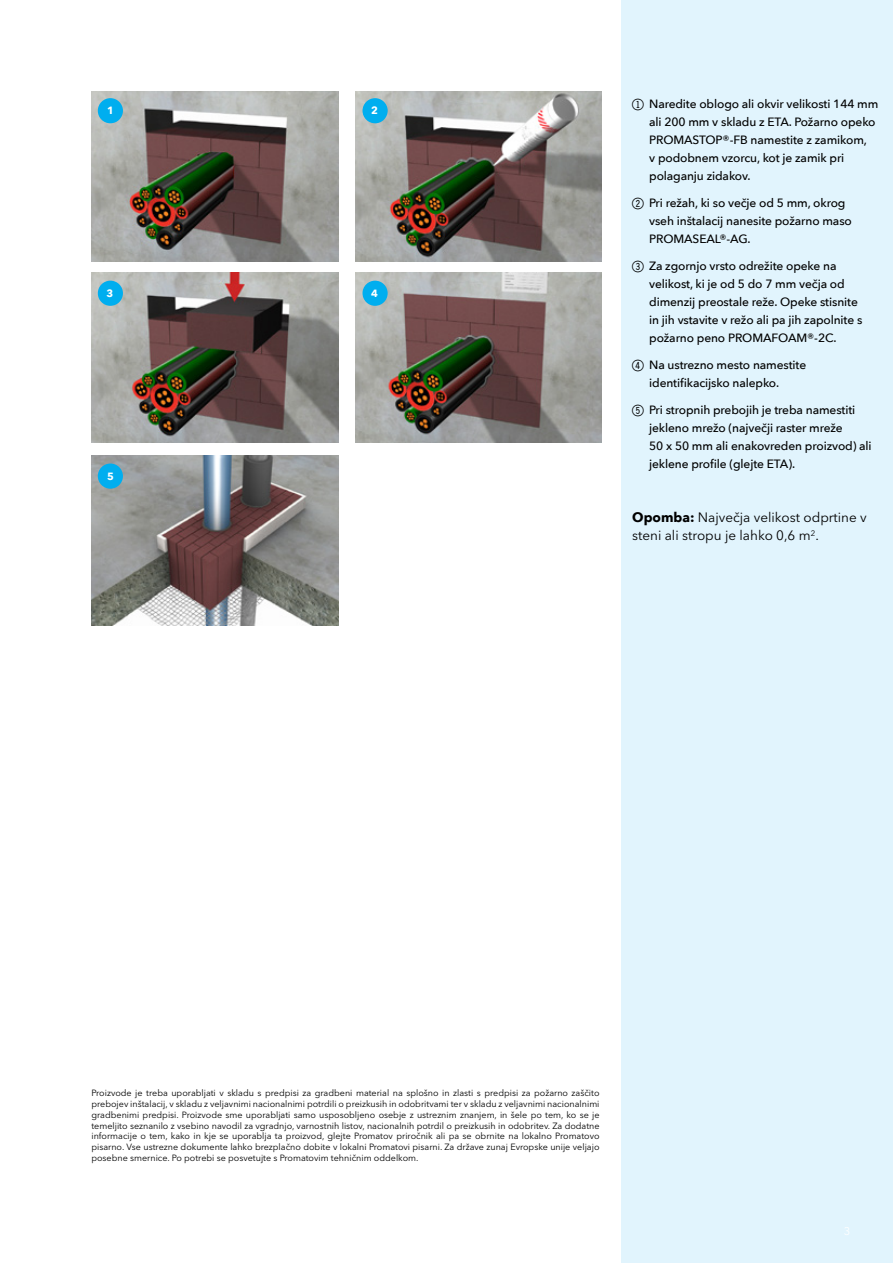
<style>
.page{position:relative;width:893px;height:1263px;background:#fff}
.page>*{position:absolute;margin:0;border:0;box-sizing:border-box;transform-origin:0 0}
.t1{font:13.5px/18px "Avenir Next LT Pro";color:#000}
.t2{font:500 12px/18px "Avenir Next";letter-spacing:-.01em;color:#000}
.t3{font:11.25px "Avenir Next";color:#fff}
.t4{font:700 10.5px "Avenir Next";color:#fff}
.t5{font:9px/10.8px "Avenir Next LT Pro";color:#000;text-align:justify}
.s1{font-family:"Double Digits Round";font-weight:400;font-size:15px}
.s2{font-family:"Avenir Next";font-weight:700}
</style>
<div class="page">
<div style="left:621px;top:0;width:272px;height:1263px;background:#e1f4fd"></div>
<img style="left:91px;top:91px;width:247px;height:170px">
<img style="left:355px;top:91px;width:247px;height:170px">
<img style="left:91px;top:272px;width:247px;height:170px">
<img style="left:355px;top:272px;width:247px;height:170px">
<img style="left:91px;top:455px;width:247px;height:170px">
<div style="left:98px;top:98px;width:25px;height:25px;background:#00aeef;border-radius:50%"></div>
<div style="left:98px;top:281px;width:25px;height:25px;background:#00aeef;border-radius:50%"></div>
<div style="left:98px;top:463px;width:25px;height:26px;background:#00aeef;border-radius:50%"></div>
<div style="left:362px;top:98px;width:26px;height:25px;background:#00aeef;border-radius:50%"></div>
<div style="left:362px;top:281px;width:26px;height:25px;background:#00aeef;border-radius:50%"></div>
<p class="t4" style="left:107px;top:102px;width:8px">1</p>
<p class="t4" style="left:106px;top:284px;width:8px">3</p>
<p class="t4" style="left:107px;top:467px;width:8px">5</p>
<p class="t4" style="left:371px;top:102px;width:8px">2</p>
<p class="t4" style="left:371px;top:284px;width:8px">4</p>
<h2 class="t2" style="left:649px;top:94px;width:231px;text-indent:-17px"><span class="s1">1</span> Naredite oblogo ali okvir velikosti 144 mm ali 200 mm v skladu z ETA. Požarno opeko PROMASTOP®-FB namestite z zamikom,<br>v podobnem vzorcu, kot je zamik pri polaganju zidakov.</h2>
<h2 class="t2" style="left:649px;top:193px;width:204px;text-indent:-17px"><span class="s1">2</span> Pri režah, ki so večje od 5 mm, okrog vseh inštalacij nanesite požarno maso<br>PROMASEAL®-AG.</h2>
<h2 class="t2" style="left:649px;top:256px;width:215px;text-indent:-17px"><span class="s1">3</span> Za zgornjo vrsto odrežite opeke na velikost, ki je od 5 do 7 mm večja od dimenzij preostale reže. Opeke stisnite in jih vstavite v režo ali pa jih zapolnite s požarno peno PROMAFOAM®-2C.</h2>
<h2 class="t2" style="left:649px;top:355px;width:159px;text-indent:-17px"><span class="s1">4</span> Na ustrezno mesto namestite identifikacijsko nalepko.</h2>
<h2 class="t2" style="left:649px;top:400px;width:224px;text-indent:-17px"><span class="s1">5</span> Pri stropnih prebojih je treba namestiti jekleno mrežo (največji raster mreže<br>50 x 50 mm ali enakovreden proizvod) ali jeklene profile (glejte ETA).</h2>
<h1 class="t1" style="left:632px;top:508px;width:236px"><span class="s2">Opomba:</span> Največja velikost odprtine v steni ali stropu je lahko 0,6 m<sup>2</sup>.</h1>
<p class="t5" style="left:91px;top:1088px;width:510px">Proizvode je treba uporabljati v skladu s predpisi za gradbeni material na splošno in zlasti s predpisi za požarno zaščito prebojev inštalacij, v skladu z veljavnimi nacionalnimi potrdili o preizkusih in odobritvami ter v skladu z veljavnimi nacionalnimi gradbenimi predpisi. Proizvode sme uporabljati samo usposobljeno osebje z ustreznim znanjem, in šele po tem, ko se je temeljito seznanilo z vsebino navodil za vgradnjo, varnostnih listov, nacionalnih potrdil o preizkusih in odobritev. Za dodatne informacije o tem, kako in kje se uporablja ta proizvod, glejte Promatov priročnik ali pa se obrnite na lokalno Promatovo pisarno. Vse ustrezne dokumente lahko brezplačno dobite v lokalni Promatovi pisarni. Za države zunaj Evropske unije veljajo posebne smernice. Po potrebi se posvetujte s Promatovim tehničnim oddelkom.</p>
<p class="t3" style="left:844px;top:1222px;width:8px">3</p>
</div>
